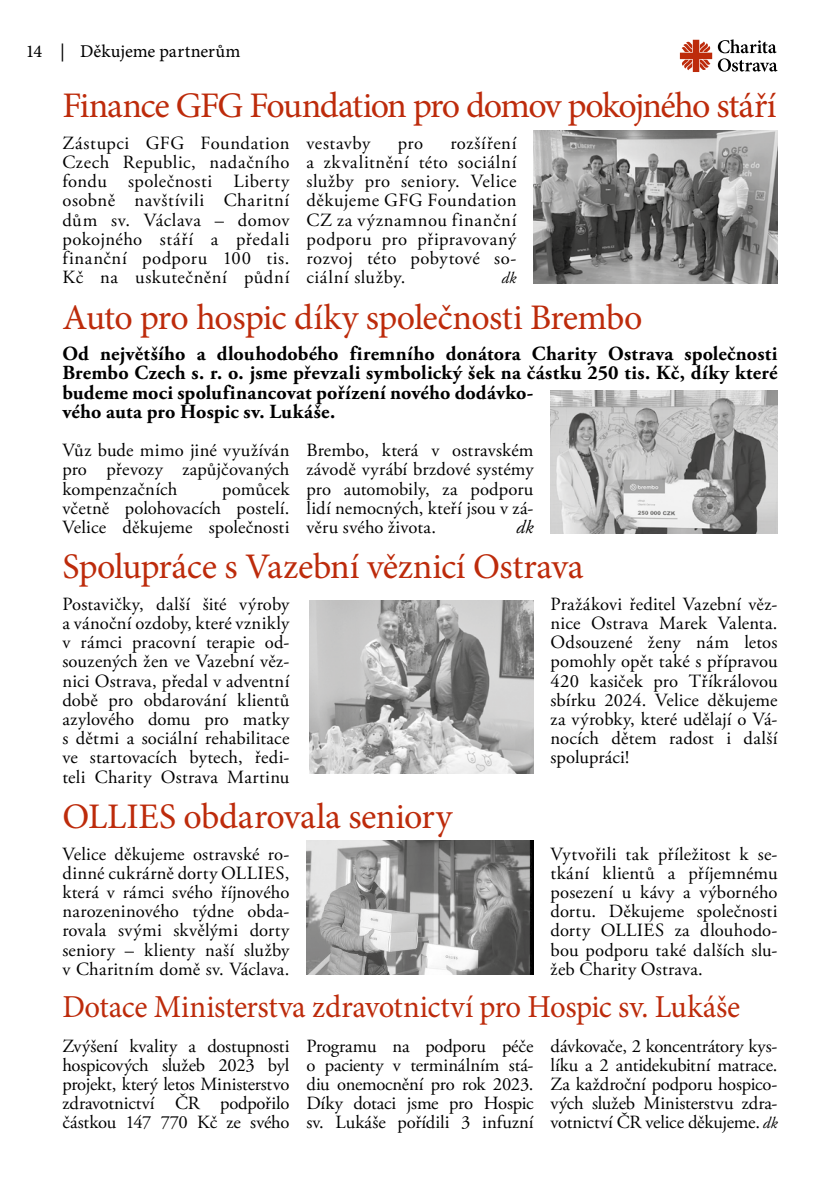
<style>
.page{position:relative;width:840px;height:1191px;background:#fff}
.page>*{position:absolute;margin:0;border:0;box-sizing:border-box;transform-origin:0 0}
.t1{font:36px "Minion Pro";letter-spacing:-.025em;color:#bd2b0b}
.t2{font:36px "Minion Pro";letter-spacing:-.045em;color:#bd2b0b}
.t3{font:32px "Minion Pro";letter-spacing:-.01em;color:#bd2b0b;scale:.96 1}
.t4{font:700 20px/19.2px "Adobe Garamond Pro";letter-spacing:.01em;color:#000}
.t5{font:18.6px/19.2px "Adobe Garamond Pro";letter-spacing:.01em;color:#000;text-align:justify}
.t6{font:18.6px "Adobe Garamond Pro";letter-spacing:.03em;color:#000}
.t7{font:italic 18.6px "Adobe Garamond Pro";color:#000}
.t8{font:18px "Minion Pro Capt";color:#000}
.t9{font:italic 16px "Adobe Garamond Pro";color:#000}
.s1{font-style:italic;font-size:16px}
</style>
<div class="page">
<svg style="left:717px;top:39px;width:60px;height:33px"></svg>
<svg style="left:679px;top:40px;width:32px;height:32px"></svg>
<img style="left:533px;top:130px;width:244px;height:153px">
<img style="left:550px;top:391px;width:227px;height:142px">
<img style="left:309px;top:600px;width:224px;height:173px">
<img style="left:306px;top:840px;width:227px;height:134px">
<p class="t8" style="left:26px;top:39px;width:41px">14 |</p>
<p class="t8" style="left:80px;top:39px;width:162px">Děkujeme partnerům</p>
<h1 class="t2" style="left:62px;top:82px;width:715px">Finance GFG Foundation pro domov pokojného stáří</h1>
<p class="t5" style="left:62px;top:134px;width:228px">Zástupci GFG Foundation Czech Republic, nadačního fondu společnosti Liberty osobně navštívili Charitní dům sv. Václava – domov pokojného stáří a předali finanční podporu 100 tis.<br>Kč na uskutečnění půdní</p>
<p class="t6" style="left:306px;top:132px;width:65px">vestavby</p>
<p class="t5" style="left:397px;top:134px;width:27px">pro</p>
<p class="t5" style="left:306px;top:134px;width:211px;text-indent:144px">rozšíření a zkvalitnění této sociální služby pro seniory. Velice děkujeme GFG Foundation CZ za významnou finanční podporu pro připravovaný rozvoj této pobytové so&shy;ciální služby.</p>
<p class="t9" style="left:501px;top:269px;width:17px">dk</p>
<h1 class="t1" style="left:62px;top:293px;width:581px">Auto pro hospic díky společnosti Brembo</h1>
<p class="t4" style="left:62px;top:344px;width:716px">Od největšího a dlouhodobého firemního donátora Charity Ostrava společnosti Brembo Czech s. r. o. jsme převzali symbolický šek na částku 250 tis. Kč, díky které budeme moci spolufinancovat pořízení nového dodávko-<br>vého auta pro Hospic sv. Lukáše.</p>
<p class="t5" style="left:62px;top:441px;width:228px">Vůz bude mimo jiné využíván pro převozy zapůjčovaných kompenzačních</p>
<p class="t5" style="left:306px;top:441px;width:228px">Brembo, která v ostravském závodě vyrábí brzdové systémy pro automobily, za podporu lidí nemocných, kteří jsou v zá&shy;věru svého života.</p>
<p class="t5" style="left:62px;top:480px;width:228px;text-indent:160px">pomůcek včetně polohovacích postelí.<br>Velice děkujeme společnosti</p>
<p class="t7" style="left:516px;top:516px;width:19px">dk</p>
<h1 class="t1" style="left:62px;top:543px;width:522px">Spolupráce s Vazební věznicí Ostrava</h1>
<p class="t5" style="left:62px;top:595px;width:228px">Postavičky, další šité výroby a vánoční ozdoby, které vznikly v rámci pracovní terapie od&shy;souzených žen ve Vazební věz&shy;nici Ostrava, předal v adventní době pro obdarování klientů azylového domu pro matky s dětmi a sociální rehabilitace ve startovacích bytech, ředi&shy;teli Charity Ostrava Martinu</p>
<p class="t5" style="left:550px;top:595px;width:228px">Pražákovi ředitel Vazební věz&shy;nice Ostrava Marek Valenta.<br>Odsouzené ženy nám letos pomohly opět také s přípravou 420 kasiček pro Tříkrálovou sbírku 2024. Velice děkujeme za výrobky, které udělají o Vá&shy;nocích dětem radost i další spolupráci!</p>
<h1 class="t1" style="left:62px;top:792px;width:391px">OLLIES obdarovala seniory</h1>
<p class="t5" style="left:62px;top:844px;width:228px">Velice děkujeme ostravské ro&shy;dinné cukrárně dorty OLLIES, která v rámci svého říjnového narozeninového týdne obda&shy;rovala svými skvělými dorty seniory – klienty naší služby v Charitním domě sv. Václava.</p>
<p class="t5" style="left:550px;top:844px;width:228px">Vytvořili tak příležitost k se&shy;tkání klientů a příjemnému posezení u kávy a výborného dortu. Děkujeme společnosti dorty OLLIES za dlouhodo&shy;bou podporu také dalších slu&shy;žeb Charity Ostrava.</p>
<h2 class="t3" style="left:62px;top:985px;width:707px">Dotace Ministerstva zdravotnictví pro Hospic sv. Lukáše</h2>
<p class="t5" style="left:62px;top:1036px;width:228px">Zvýšení kvality a dostupnosti hospicových služeb 2023 byl projekt, který letos Ministerstvo zdravotnictví ČR podpořilo částkou 147 770 Kč ze svého</p>
<p class="t5" style="left:306px;top:1036px;width:228px">Programu na podporu péče o pacienty v terminálním stá&shy;diu onemocnění pro rok 2023.<br>Díky dotaci jsme pro Hospic sv. Lukáše pořídili 3 infuzní</p>
<p class="t5" style="left:550px;top:1036px;width:228px">dávkovače, 2 koncentrátory kys&shy;líku a 2 antidekubitní matrace.<br>Za každroční podporu hospico&shy;vých služeb Ministerstvu zdra&shy;votnictví ČR velice děkujeme. <span class="s1">dk</span></p>
</div>
